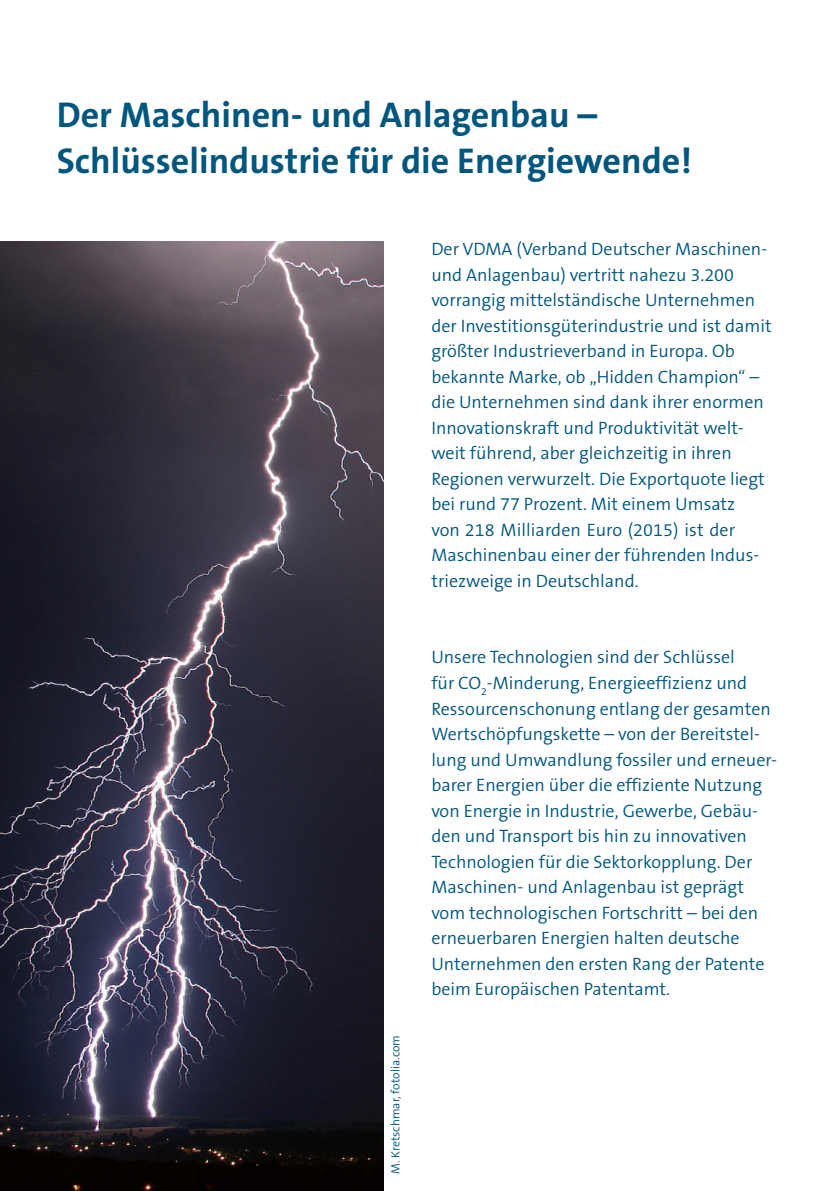
<style>
.page{position:relative;width:840px;height:1191px;background:#fff}
.page>*{position:absolute;margin:0;border:0;box-sizing:border-box;transform-origin:0 0}
.t1{font:700 36px/46px "The Sans B Plus W7";color:#00567d}
.t2{font:300 18px/25.6px "The Sans B Plus W4";color:#00567d}
.t3{font:300 12px "The Sans B Plus W4";color:#00567d}
</style>
<div class="page">
<hr style="left:839px;top:0;width:1px;height:1191px;background:#00567d">
<img style="left:0;top:241px;width:383px;height:950px">
<h1 class="t1" style="left:57px;top:92px;width:636px">Der Maschinen- und Anlagenbau –<br>Schlüsselindustrie für die Energiewende!</h1>
<p class="t2" style="left:431px;top:236px;width:342px">Der VDMA (Verband Deutscher Maschinen&shy;und Anlagenbau) vertritt nahezu 3.200 vorrangig mittelständische Unternehmen der Investitionsgüterindustrie und ist damit größter Industrieverband in Europa. Ob bekannte Marke, ob „Hidden Champion“ – die Unternehmen sind dank ihrer enormen Innovationskraft und Produktivität welt&shy;weit führend, aber gleichzeitig in ihren Regionen verwurzelt. Die Exportquote liegt bei rund 77 Prozent. Mit einem Umsatz<br>von 218 Milliarden Euro (2015) ist der Maschinenbau einer der führenden Indus&shy;triezweige in Deutschland.</p>
<p class="t3" style="left:387px;top:1174px;width:140px;rotate:-90deg">M. Kretschmar, fotolia.com</p>
<p class="t2" style="left:431px;top:644px;width:347px">Unsere Technologien sind der Schlüssel<br>für CO<sub>2</sub>-Minderung, Energieeffizienz und Ressourcenschonung entlang der gesamten Wertschöpfungskette – von der Bereitstel&shy;lung und Umwandlung fossiler und erneuer&shy;barer Energien über die effiziente Nutzung von Energie in Industrie, Gewerbe, Gebäu&shy;den und Transport bis hin zu innovativen Technologien für die Sektorkopplung. Der Maschinen- und Anlagenbau ist geprägt vom technologischen Fortschritt – bei den erneuerbaren Energien halten deutsche Unternehmen den ersten Rang der Patente beim Europäischen Patentamt.</p>
</div>
